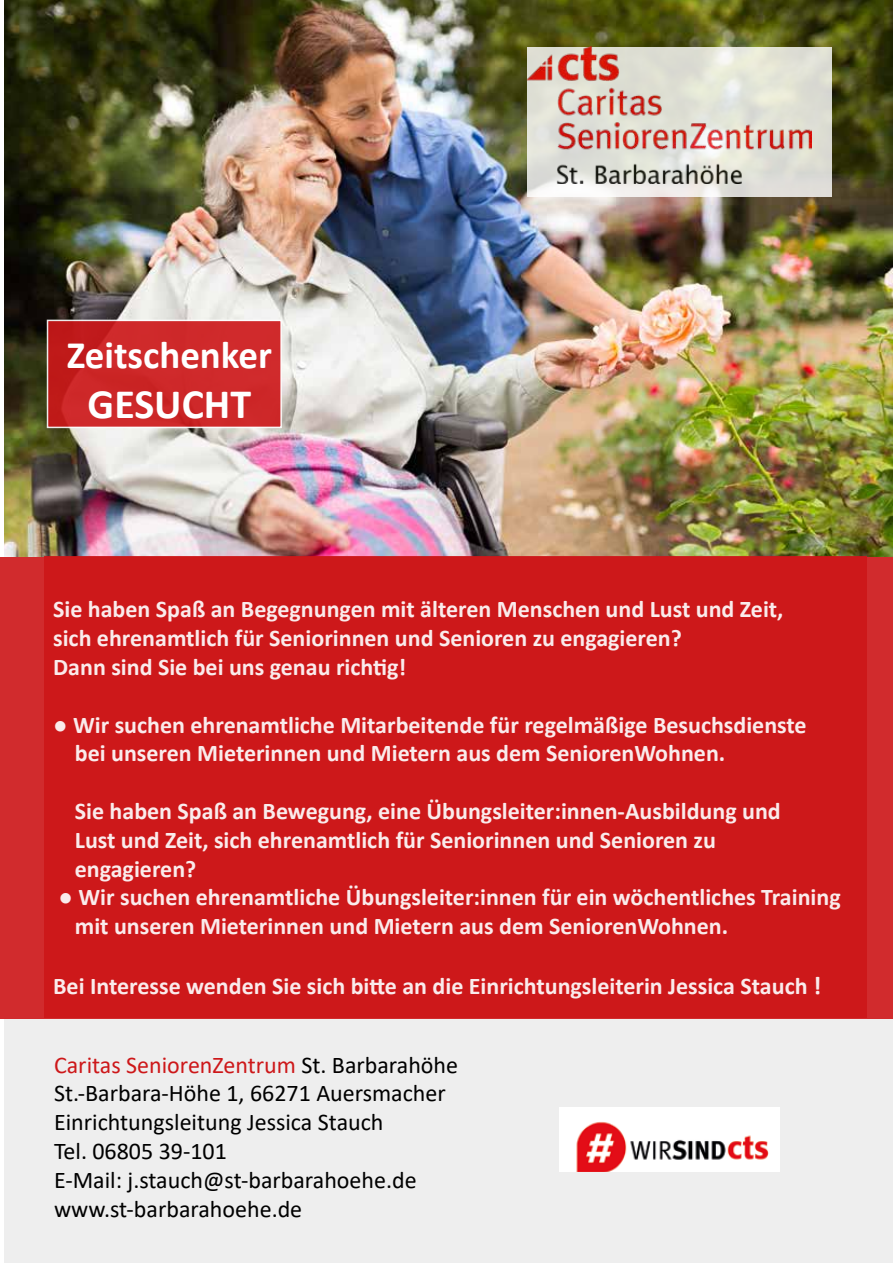
<style>
.page{position:relative;width:893px;height:1263px;background:#fff}
.page>*{position:absolute;margin:0;border:0;box-sizing:border-box;transform-origin:0 0}
.t1{font:700 42px "Calibri";color:#fff}
.t2{font:700 39px "Calibri";color:#fff}
.t3{font:700 24px/28.8px "Calibri";color:#fff}
.t4{font:24px/28.8px "Calibri";color:#000}
.s1{font-weight:400}
.s2{font-size:25.5px}
.s3{color:#cd1719}
</style>
<div class="page">
<img style="left:4px;top:0;width:889px;height:556px">
<div style="left:47px;top:320px;width:235px;height:108px;background:linear-gradient(to right,#c62121,#d22c2e);border:2px solid #fff"></div>
<svg style="left:527px;top:47px;width:305px;height:149px;fill:#e0ded8"></svg>
<img style="left:527px;top:47px;width:285px;height:136px">
<div style="left:0;top:558px;width:893px;height:461px;background:#d12b2d"></div>
<div style="left:4px;top:1019px;width:889px;height:244px;background:#e9e9e9"></div>
<img style="left:559px;top:1107px;width:220px;height:64px">
<div style="left:45px;top:556px;width:822px;height:462px;background:#cd1719"></div>
<h2 class="t2" style="left:67px;top:327px;width:207px">Zeitschenker</h2>
<h1 class="t1" style="left:88px;top:375px;width:165px">GESUCHT</h1>
<p class="t3" style="left:53px;top:595px;width:732px">Sie haben Spaß an Begegnungen mit älteren Menschen und Lust und Zeit, sich ehrenamtlich für Seniorinnen und Senioren zu engagieren?<br>Dann sind Sie bei uns genau richtig!</p>
<p class="t3" style="left:75px;top:710px;width:733px;text-indent:-22px"><span class="s1">●</span> Wir suchen ehrenamtliche Mitarbeitende für regelmäßige Besuchsdienste bei unseren Mieterinnen und Mietern aus dem SeniorenWohnen.</p>
<p class="t3" style="left:75px;top:796px;width:707px">Sie haben Spaß an Bewegung, eine Übungsleiter:innen-Ausbildung und<br>Lust und Zeit, sich ehrenamtlich für Seniorinnen und Senioren zu engagieren?</p>
<p class="t3" style="left:75px;top:883px;width:767px;text-indent:-16px"><span class="s1">●</span> Wir suchen ehrenamtliche Übungsleiter:innen für ein wöchentliches Training mit unseren Mieterinnen und Mietern aus dem SeniorenWohnen.</p>
<p class="t3" style="left:53px;top:971px;width:770px">Bei Interesse wenden Sie sich bitte an die Einrichtungsleiterin Jessica Stauch <span class="s2">!</span></p>
<p class="t4" style="left:54px;top:1050px;width:406px"><span class="s3">Caritas SeniorenZentrum</span> St. Barbarahöhe St.-Barbara-Höhe 1, 66271 Auersmacher Einrichtungsleitung Jessica Stauch<br>Tel. 06805 39-101<br>E-Mail: j.stauch@st-barbarahoehe.de www.st-barbarahoehe.de</p>
</div>
